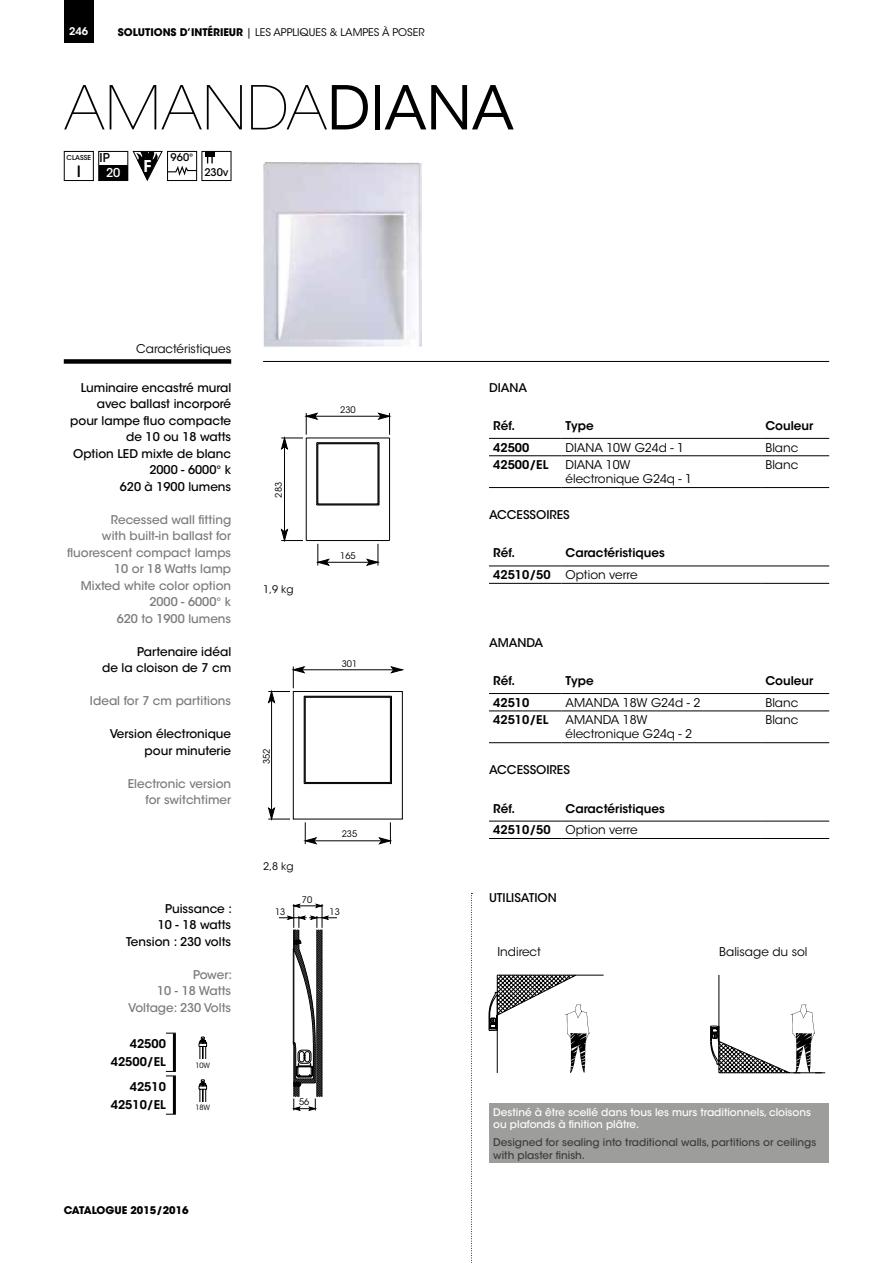
<style>
.page{position:relative;width:893px;height:1263px;background:#fff}
.page>*{position:absolute;margin:0;border:0;box-sizing:border-box;transform-origin:0 0}
.t1{font:200 60px "ITC Avant Garde Std";color:#000}
.t2{font:600 16.2px "ITC Avant Garde Std";color:#fff}
.t3{font:500 15.45px "ITC Avant Garde Std";color:#000}
.t4{font:500 12.15px "ITC Avant Garde Std";color:#fff}
.t5{font:500 12px/16.5px "ITC Avant Garde Std";color:#000;text-align:right}
.t6{font:500 12px/16.5px "ITC Avant Garde Std";color:#7c7b7b;text-align:right}
.t7{font:600 12px/18px "ITC Avant Garde Std";color:#000;text-align:right}
.t8{font:12px/14.4px "ITC Avant Garde Std";color:#000}
.t9{font:500 10.5px/12.6px "ITC Avant Garde Std";color:#fff}
.t10{font:500 10.5px/12.6px "ITC Avant Garde Std";color:#3c3c3b}
.t11{font:10.5px "ITC Avant Garde Std";color:#000}
.t12{font:700 10.5px "ITC Avant Garde Std";color:#000}
.t13{font:500 10.5px "ITC Avant Garde Std";color:#000}
.t14{font:600 10.5px "ITC Avant Garde Std";color:#fff}
.t15{font:9px "ITC Avant Garde Std";color:#000}
.t16{font:7.2px "ITC Avant Garde Std";color:#000}
.t17{font:500 6.75px "ITC Avant Garde Std";color:#000}
.s1{font-weight:700}
.s2{font-weight:400}
.s3{font-size:12.15px}
</style>
<div class="page">
<div style="left:64px;top:0;width:30px;height:43px;background:#000"></div>
<img style="left:263px;top:163px;width:158px;height:184px">
<div style="left:64px;top:359px;width:167px;height:5px;background:#000"></div>
<hr style="left:263px;top:361px;width:566px;height:1px;background:#000">
<div style="left:64px;top:151px;width:30px;height:30px;border:1px solid #000"></div>
<div style="left:99px;top:166px;width:29px;height:14px;background:#000"></div>
<div style="left:98px;top:151px;width:30px;height:30px;border:1px solid #000"></div>
<svg style="left:132px;top:151px;width:65px;height:30px"></svg>
<div style="left:202px;top:151px;width:29px;height:30px;border:1px solid #000"></div>
<div style="left:205px;top:151px;width:10px;height:6px;background:#000"></div>
<svg style="left:207px;top:157px;width:6px;height:6px"></svg>
<hr style="left:489px;top:438px;width:72px;height:1px;background:#000">
<hr style="left:561px;top:438px;width:200px;height:1px;background:#000">
<hr style="left:761px;top:438px;width:68px;height:1px;background:#000">
<hr style="left:489px;top:455px;width:72px;height:1px;background:#000">
<hr style="left:561px;top:455px;width:200px;height:1px;background:#000">
<hr style="left:761px;top:455px;width:68px;height:1px;background:#000">
<hr style="left:489px;top:487px;width:72px;height:1px;background:#000">
<hr style="left:561px;top:487px;width:200px;height:1px;background:#000">
<hr style="left:761px;top:487px;width:68px;height:1px;background:#000">
<svg style="left:166px;top:1071px;width:10px;height:6px"></svg>
<hr style="left:173px;top:1033px;width:3px;height:38px;background:#000">
<hr style="left:173px;top:1076px;width:3px;height:38px;background:#000">
<svg style="left:199px;top:1037px;width:8px;height:22px"></svg>
<svg style="left:199px;top:1079px;width:8px;height:23px"></svg>
<hr style="left:489px;top:566px;width:72px;height:1px;background:#000">
<hr style="left:561px;top:566px;width:200px;height:1px;background:#000">
<hr style="left:761px;top:566px;width:68px;height:1px;background:#000">
<hr style="left:489px;top:583px;width:72px;height:1px;background:#000">
<hr style="left:561px;top:583px;width:200px;height:1px;background:#000">
<hr style="left:761px;top:583px;width:68px;height:1px;background:#000">
<hr style="left:489px;top:693px;width:72px;height:1px;background:#000">
<hr style="left:561px;top:693px;width:200px;height:1px;background:#000">
<hr style="left:761px;top:693px;width:68px;height:1px;background:#000">
<hr style="left:489px;top:711px;width:72px;height:1px;background:#000">
<hr style="left:561px;top:711px;width:200px;height:1px;background:#000">
<hr style="left:761px;top:711px;width:68px;height:1px;background:#000">
<hr style="left:489px;top:742px;width:72px;height:1px;background:#000">
<hr style="left:561px;top:742px;width:200px;height:1px;background:#000">
<hr style="left:761px;top:742px;width:68px;height:1px;background:#000">
<hr style="left:489px;top:821px;width:72px;height:1px;background:#000">
<hr style="left:561px;top:821px;width:200px;height:1px;background:#000">
<hr style="left:761px;top:821px;width:68px;height:1px;background:#000">
<hr style="left:489px;top:838px;width:72px;height:1px;background:#000">
<hr style="left:561px;top:838px;width:200px;height:1px;background:#000">
<hr style="left:761px;top:838px;width:68px;height:1px;background:#000">
<svg style="left:268px;top:666px;width:135px;height:178px"></svg>
<hr style="left:389px;top:438px;width:1px;height:102px;background:#000">
<hr style="left:379px;top:443px;width:1px;height:62px;background:#000">
<hr style="left:306px;top:438px;width:1px;height:102px;background:#000">
<hr style="left:316px;top:443px;width:1px;height:62px;background:#000">
<hr style="left:378px;top:444px;width:1px;height:60px;background:#000">
<hr style="left:317px;top:444px;width:1px;height:60px;background:#000">
<hr style="left:317px;top:505px;width:62px;height:1px;background:#000">
<hr style="left:318px;top:504px;width:60px;height:1px;background:#000">
<hr style="left:318px;top:443px;width:60px;height:1px;background:#000">
<hr style="left:306px;top:438px;width:84px;height:1px;background:#000">
<hr style="left:317px;top:442px;width:62px;height:1px;background:#000">
<hr style="left:306px;top:540px;width:84px;height:1px;background:#000">
<hr style="left:306px;top:416px;width:84px;height:1px;background:#000">
<hr style="left:284px;top:438px;width:1px;height:102px;background:#000">
<hr style="left:318px;top:562px;width:60px;height:1px;background:#000">
<svg style="left:281px;top:529px;width:22px;height:12px"></svg>
<svg style="left:379px;top:413px;width:11px;height:22px"></svg>
<svg style="left:367px;top:544px;width:12px;height:21px"></svg>
<svg style="left:281px;top:413px;width:36px;height:36px"></svg>
<svg style="left:318px;top:544px;width:11px;height:21px"></svg>
<svg style="left:471px;top:893px;width:1px;height:370px"></svg>
<hr style="left:497px;top:975px;width:107px;height:1px;background:#000">
<svg style="left:489px;top:974px;width:100px;height:99px"></svg>
<svg style="left:710px;top:975px;width:116px;height:98px"></svg>
<div style="left:489px;top:1103px;width:340px;height:60px;background:#9d9d9c"></div>
<svg style="left:279px;top:904px;width:58px;height:206px"></svg>
<p class="t14" style="left:69px;top:25px;width:20px">246</p>
<p class="t11" style="left:118px;top:26px;width:308px"><span class="s1">SOLUTIONS D’INTÉRIEUR</span> | LES APPLIQUES &amp; LAMPES À POSER</p>
<h1 class="t1" style="left:64px;top:73px;width:452px">AMANDA<span class="s2">DIANA</span></h1>
<p class="t17" style="left:67px;top:153px;width:45px">CLASSE <span class="s3">IP</span></p>
<p class="t4" style="left:106px;top:165px;width:16px">20</p>
<p class="t3" style="left:77px;top:162px;width:6px">I</p>
<h2 class="t2" style="left:144px;top:156px;width:10px">F</h2>
<p class="t13" style="left:171px;top:151px;width:24px">960°</p>
<p class="t13" style="left:204px;top:166px;width:26px">230v</p>
<p class="t8" style="left:136px;top:342px;width:96px">Caractéristiques</p>
<p class="t5" style="left:70px;top:379px;width:162px">Luminaire encastré mural avec ballast incorporé pour lampe fluo compacte de 10 ou 18 watts<br>Option LED mixte de blanc<br>2000 - 6000° k<br>620 à 1900 lumens</p>
<p class="t6" style="left:67px;top:511px;width:166px">Recessed wall fitting<br>with built-in ballast for fluorescent compact lamps<br>10 or 18 Watts lamp<br>Mixted white color option<br>2000 - 6000° k<br>620 to 1900 lumens</p>
<p class="t5" style="left:102px;top:643px;width:131px">Partenaire idéal<br>de la cloison de 7 cm</p>
<p class="t6" style="left:90px;top:693px;width:143px">Ideal for 7 cm partitions</p>
<p class="t5" style="left:110px;top:726px;width:123px">Version électronique pour minuterie</p>
<p class="t6" style="left:128px;top:775px;width:105px">Electronic version for switchtimer</p>
<p class="t5" style="left:126px;top:900px;width:107px">Puissance :<br>10 - 18 watts<br>Tension : 230 volts</p>
<p class="t6" style="left:128px;top:966px;width:105px">Power:<br>10 - 18 Watts<br>Voltage: 230 Volts</p>
<p class="t7" style="left:111px;top:1034px;width:57px">42500<br>42500/EL</p>
<p class="t7" style="left:111px;top:1077px;width:57px">42510<br>42510/EL</p>
<p class="t16" style="left:195px;top:1061px;width:16px">10W</p>
<p class="t16" style="left:195px;top:1103px;width:16px">18W</p>
<p class="t15" style="left:273px;top:498px;width:17px;rotate:-90deg">283</p>
<p class="t11" style="left:263px;top:582px;width:32px">1,9 kg</p>
<p class="t15" style="left:340px;top:404px;width:17px">230</p>
<p class="t15" style="left:340px;top:551px;width:17px">165</p>
<p class="t15" style="left:342px;top:659px;width:17px">301</p>
<p class="t15" style="left:261px;top:764px;width:17px;rotate:-90deg">352</p>
<p class="t11" style="left:263px;top:860px;width:32px">2,8 kg</p>
<p class="t15" style="left:302px;top:894px;width:12px">70</p>
<p class="t15" style="left:342px;top:829px;width:17px">235</p>
<p class="t15" style="left:275px;top:906px;width:12px">13</p>
<p class="t15" style="left:330px;top:906px;width:12px">13</p>
<p class="t15" style="left:299px;top:1096px;width:12px">56</p>
<p class="t12" style="left:64px;top:1203px;width:126px">CATALOGUE 2015/2016</p>
<p class="t5" style="left:489px;top:379px;width:40px">DIANA</p>
<p class="t7" style="left:493px;top:416px;width:23px">Réf.</p>
<p class="t7" style="left:566px;top:416px;width:30px">Type</p>
<p class="t7" style="left:765px;top:416px;width:49px">Couleur</p>
<p class="t7" style="left:493px;top:438px;width:38px">42500</p>
<p class="t8" style="left:566px;top:440px;width:120px">DIANA 10W G24d - 1</p>
<p class="t8" style="left:765px;top:440px;width:34px">Blanc</p>
<p class="t7" style="left:493px;top:455px;width:57px">42500/EL</p>
<p class="t8" style="left:566px;top:457px;width:128px">DIANA 10W électronique G24q - 1</p>
<p class="t8" style="left:765px;top:457px;width:34px">Blanc</p>
<p class="t5" style="left:489px;top:507px;width:82px">ACCESSOIRES</p>
<p class="t7" style="left:493px;top:544px;width:23px">Réf.</p>
<p class="t7" style="left:493px;top:542px;width:173px;line-height:21.6px;text-align:left;text-indent:72px">Caractéristiques<br>42510/50 <span class="s2">Option verre</span></p>
<p class="t5" style="left:489px;top:634px;width:56px">AMANDA</p>
<p class="t7" style="left:493px;top:672px;width:23px">Réf.</p>
<p class="t7" style="left:566px;top:672px;width:30px">Type</p>
<p class="t7" style="left:765px;top:672px;width:49px">Couleur</p>
<p class="t7" style="left:493px;top:693px;width:38px">42510</p>
<p class="t8" style="left:566px;top:695px;width:136px">AMANDA 18W G24d - 2</p>
<p class="t8" style="left:765px;top:695px;width:34px">Blanc</p>
<p class="t7" style="left:493px;top:711px;width:57px">42510/EL</p>
<p class="t8" style="left:566px;top:713px;width:128px">AMANDA 18W électronique G24q - 2</p>
<p class="t8" style="left:765px;top:713px;width:34px">Blanc</p>
<p class="t5" style="left:489px;top:762px;width:82px">ACCESSOIRES</p>
<p class="t7" style="left:493px;top:799px;width:23px">Réf.</p>
<p class="t7" style="left:493px;top:797px;width:173px;line-height:21.6px;text-align:left;text-indent:72px">Caractéristiques<br>42510/50 <span class="s2">Option verre</span></p>
<p class="t5" style="left:489px;top:889px;width:69px">UTILISATION</p>
<p class="t8" style="left:497px;top:944px;width:45px">Indirect</p>
<p class="t8" style="left:719px;top:944px;width:90px">Balisage du sol</p>
<p class="t9" style="left:493px;top:1105px;width:319px">Destiné à être scellé dans tous les murs traditionnels, cloisons ou plafonds à finition plâtre.</p>
<p class="t10" style="left:493px;top:1136px;width:325px">Designed for sealing into traditional walls, partitions or ceilings with plaster finish.</p>
</div>
